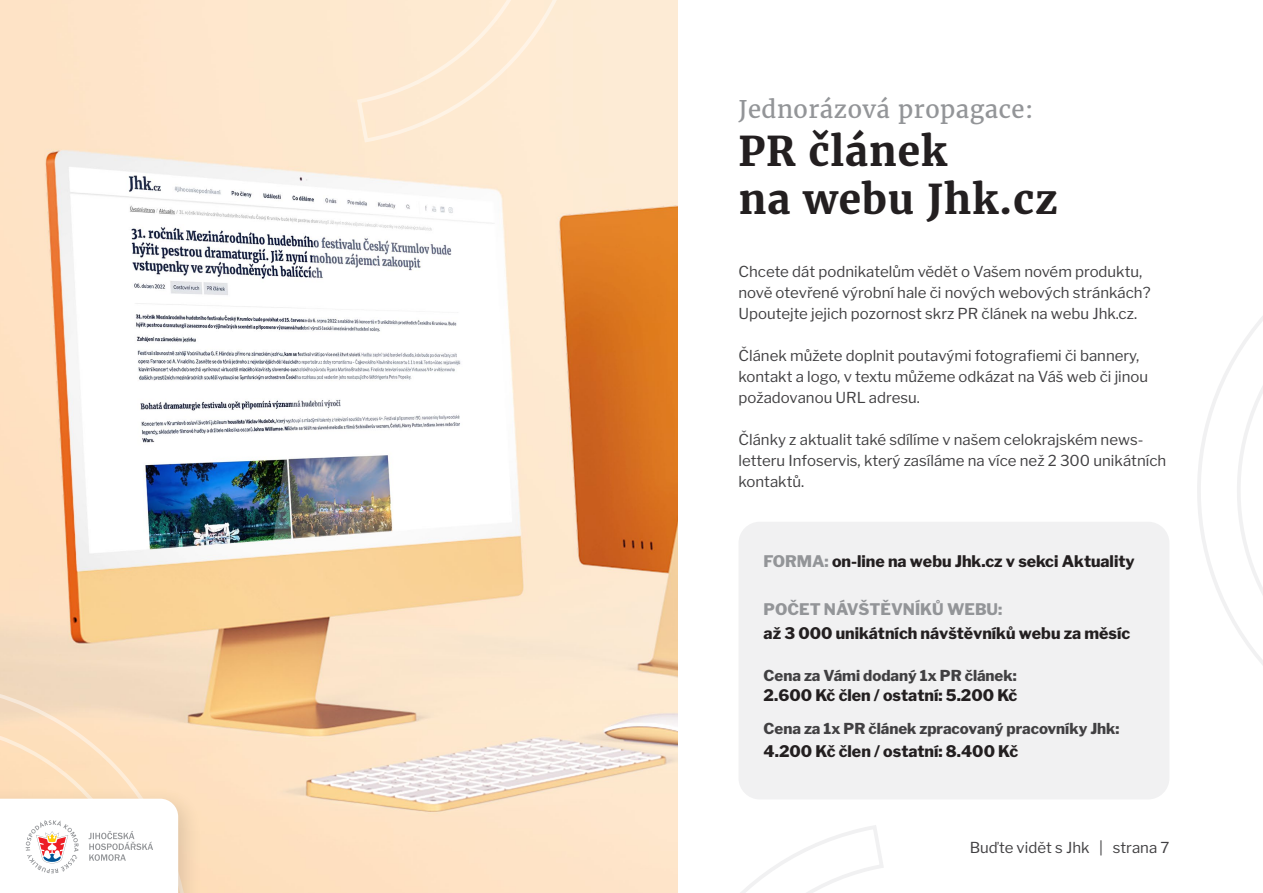
<style>
.page{position:relative;width:1263px;height:893px;background:#fff}
.page>*{position:absolute;margin:0;border:0;box-sizing:border-box;transform-origin:0 0}
.hlavicka_seda{font:700 40.5px/48px "Merriweather";letter-spacing:.02em;color:#231f20}
.hlavicka_seda-2{font:24px "Merriweather";letter-spacing:.02em;color:#939598}
.hodnoty-tucne{font:800 15.9px/24px "Libre Franklin";color:#231f20}
.Bezny_text{font:15px/21px "Libre Franklin";color:#414042}
.Bezny_text-2{font:800 15px "Libre Franklin";color:#414042}
.s1{color:#939598}
</style>
<div class="page">
<div style="left:738px;top:522px;width:431px;height:277px;background:#f1f1f2;border-radius:21px"></div>
<svg style="left:677px;top:785px;width:206px;height:108px"></svg>
<svg style="left:1168px;top:316px;width:95px;height:349px"></svg>
<img style="left:0;top:0;width:677px;height:893px">
<div style="left:355px;top:0;width:259px;height:145px;background:#feead2"></div>
<svg style="left:0;top:671px;width:225px;height:222px;background:#f9dcbc"></svg>
<div style="left:0;top:786px;width:203px;height:107px;background:#231f20;opacity:.14"></div>
<svg style="left:0;top:799px;width:178px;height:94px"></svg>
<p class="hlavicka_seda-2" style="left:738px;top:93px;width:296px">Jednorázová propagace:</p>
<p class="hlavicka_seda" style="left:738px;top:127px;width:321px">PR článek<br>na webu Jhk.cz</p>
<p class="Bezny_text" style="left:738px;top:261px;width:413px">Chcete dát podnikatelům vědět o Vašem novém produktu, nově otevřené výrobní hale či nových webových stránkách?<br>Upoutejte jejich pozornost skrz PR článek na webu Jhk.cz.</p>
<p class="Bezny_text" style="left:738px;top:345px;width:411px">Článek můžete doplnit poutavými fotografiemi či bannery, kontakt a logo, v textu můžeme odkázat na Váš web či jinou požadovanou URL adresu.</p>
<p class="Bezny_text" style="left:738px;top:429px;width:429px">Články z aktualit také sdílíme v našem celokrajském news&shy;letteru Infoservis, který zasíláme na více než 2 300 unikátních kontaktů.</p>
<p class="hodnoty-tucne" style="left:764px;top:549px;width:373px"><span class="s1">FORMA:</span> on-line na webu Jhk.cz v sekci Aktuality</p>
<p class="hodnoty-tucne" style="left:764px;top:597px;width:368px"><span class="s1">POČET NÁVŠTĚVNÍKŮ WEBU:<br></span>až 3 000 unikátních návštěvníků webu za měsíc</p>
<p class="Bezny_text-2" style="left:764px;top:666px;width:255px">Cena za Vámi dodaný 1x PR článek:</p>
<p class="hodnoty-tucne" style="left:764px;top:684px;width:255px">2.600 Kč člen / ostatní: 5.200 Kč</p>
<p class="Bezny_text-2" style="left:764px;top:720px;width:357px">Cena za 1x PR článek zpracovaný pracovníky Jhk:</p>
<p class="hodnoty-tucne" style="left:764px;top:739px;width:256px">4.200 Kč člen / ostatní: 8.400 Kč</p>
<p class="Bezny_text" style="left:970px;top:837px;width:201px">Buďte vidět s Jhk | strana 7</p>
</div>
